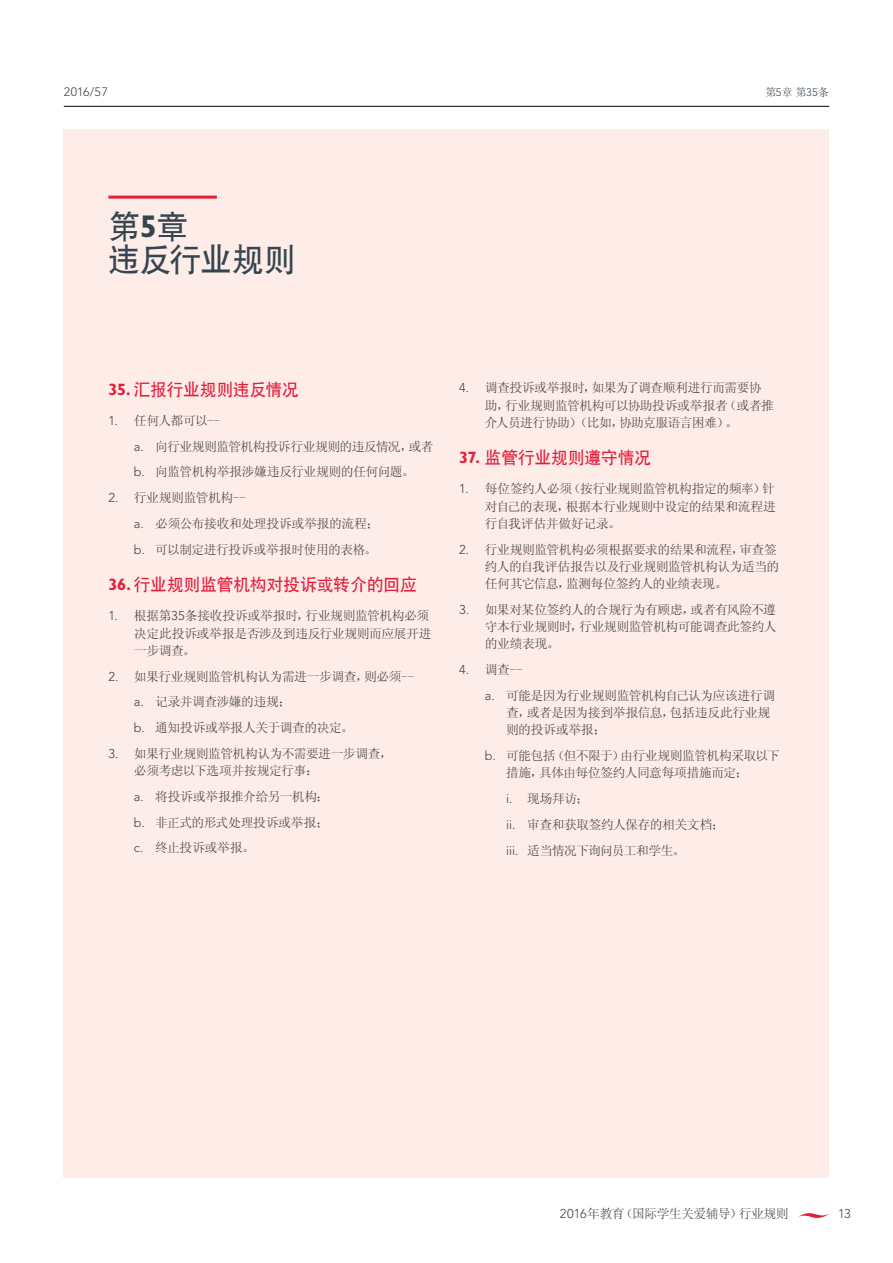
<style>
.page{position:relative;width:893px;height:1263px;background:#fff}
.page>*{position:absolute;margin:0;border:0;box-sizing:border-box;transform-origin:0 0}
.t1{font:31.5px/33px "SIL Hei Med Jian";letter-spacing:-.005em;color:#34454f}
.t2{font:16.5px "SIL Hei Med Jian";letter-spacing:.005em;color:#e41d39}
.t3{font:12.75px/17.2px "Sim Sun";letter-spacing:-.03em;color:#414042}
.t4{font:300 12.75px "Avenir LT Pro";color:#414042}
.t5{font:300 12.15px "Avenir LT Pro";letter-spacing:.035em;color:#414042}
.t6{font:10.95px "Sim Sun";color:#34454f}
.s1{font-family:"Avenir LT Pro";font-weight:300;color:#414042}
.s2{font-family:"Avenir LT Pro";font-weight:300}
.s3{font-family:"Gill Sans Maori";font-weight:700}
</style>
<div class="page">
<hr style="left:64px;top:106px;width:765px;height:1px;background:#000">
<div style="left:64px;top:130px;width:765px;height:1048px;background:#feece8"></div>
<svg style="left:798px;top:1213px;width:31px;height:5px"></svg>
<hr style="left:108px;top:196px;width:109px;height:3px;background:#e41d39">
<p class="t5" style="left:64px;top:85px;width:46px">2016/57</p>
<p class="t6" style="left:765px;top:87px;width:65px">第<span class="s1">5</span>章第<span class="s2">35</span>条</p>
<h1 class="t1" style="left:108px;top:207px;width:189px">第<span class="s3">5</span>章<br>违反行业规则</h1>
<p class="t2" style="left:108px;top:378px;width:192px"><span class="s3">35.</span> 汇报行业规则违反情况</p>
<p class="t3" style="left:134px;top:407px;width:301px;line-height:25.8px;text-indent:-26px"><span class="s2">1.</span> 任何人都可以--<br><span class="s2">a.</span> 向行业规则监管机构投诉行业规则的违反情况，或者<span class="s2">b.</span> 向监管机构举报涉嫌违反行业规则的任何问题。</p>
<p class="t3" style="left:134px;top:485px;width:247px;line-height:25.8px;text-indent:-26px"><span class="s2">2.</span> 行业规则监管机构--<br><span class="s2">a.</span> 必须公布接收和处理投诉或举报的流程；<span class="s2">b.</span> 可以制定进行投诉或举报时使用的表格。</p>
<p class="t2" style="left:108px;top:574px;width:310px"><span class="s3">36.</span> 行业规则监管机构对投诉或转介的回应</p>
<p class="t3" style="left:134px;top:607px;width:299px;text-indent:-26px"><span class="s2">1.</span> 根据第<span class="s2">35</span>条接收投诉或举报时，行业规则监管机构必须决定此投诉或举报是否涉及到违反行业规则而应展开进一步调查。</p>
<p class="t3" style="left:134px;top:663px;width:282px;line-height:25.8px;text-indent:-26px"><span class="s2">2.</span> 如果行业规则监管机构认为需进一步调查，则必须-- <span class="s2">a.</span> 记录并调查涉嫌的违规；<br><span class="s2">b.</span> 通知投诉或举报人关于调查的决定。</p>
<p class="t3" style="left:134px;top:745px;width:260px;text-indent:-26px"><span class="s2">3.</span> 如果行业规则监管机构认为不需要进一步调查，必须考虑以下选项并按规定行事：</p>
<p class="t3" style="left:134px;top:783px;width:197px;line-height:25.8px;text-align:justify"><span class="s2">a.</span> 将投诉或举报推介给另一机构；<span class="s2">b.</span> 非正式的形式处理投诉或举报；<span class="s2">c.</span> 终止投诉或举报。</p>
<p class="t3" style="left:485px;top:379px;width:291px;text-indent:-26px"><span class="s2">4.</span> 调查投诉或举报时，如果为了调查顺利进行而需要协助，行业规则监管机构可以协助投诉或举报者（或者推介人员进行协助）（比如，协助克服语言困难）。</p>
<p class="t2" style="left:459px;top:447px;width:193px"><span class="s3">37.</span> 监管行业规则遵守情况</p>
<p class="t3" style="left:485px;top:480px;width:293px;text-align:justify;text-indent:-26px"><span class="s2">1.</span> 每位签约人必须（按行业规则监管机构指定的频率）针对自己的表现，根据本行业规则中设定的结果和流程进行自我评估并做好记录。</p>
<p class="t3" style="left:485px;top:540px;width:296px;text-indent:-26px"><span class="s2">2.</span> 行业规则监管机构必须根据要求的结果和流程，审查签约人的自我评估报告以及行业规则监管机构认为适当的任何其它信息，监测每位签约人的业绩表现。</p>
<p class="t3" style="left:485px;top:601px;width:293px;text-align:justify;text-indent:-26px"><span class="s2">3.</span> 如果对某位签约人的合规行为有顾虑，或者有风险不遵守本行业规则时，行业规则监管机构可能调查此签约人的业绩表现。</p>
<p class="t3" style="left:485px;top:657px;width:292px;line-height:25.8px;text-indent:-26px"><span class="s2">4.</span> 调查--<br><span class="s2">a.</span> 可能是因为行业规则监管机构自己认为应该进行调</p>
<p class="t3" style="left:506px;top:704px;width:266px">查，或者是因为接到举报信息，包括违反此行业规则的投诉或举报；</p>
<p class="t3" style="left:506px;top:747px;width:275px;text-indent:-21px"><span class="s2">b.</span> 可能包括（但不限于）由行业规则监管机构采取以下措施，具体由每位签约人同意每项措施而定；</p>
<p class="t3" style="left:506px;top:786px;width:220px;line-height:25.8px"><span class="s2">i.</span> 现场拜访；<br><span class="s2">ii.</span> 审查和获取签约人保存的相关文档；<span class="s2">iii.</span> 适当情况下询问员工和学生。</p>
<p class="t3" style="left:560px;top:1205px;width:230px"><span class="s2">2016</span>年教育（国际学生关爱辅导）行业规则</p>
<p class="t4" style="left:838px;top:1206px;width:14px">13</p>
</div>
